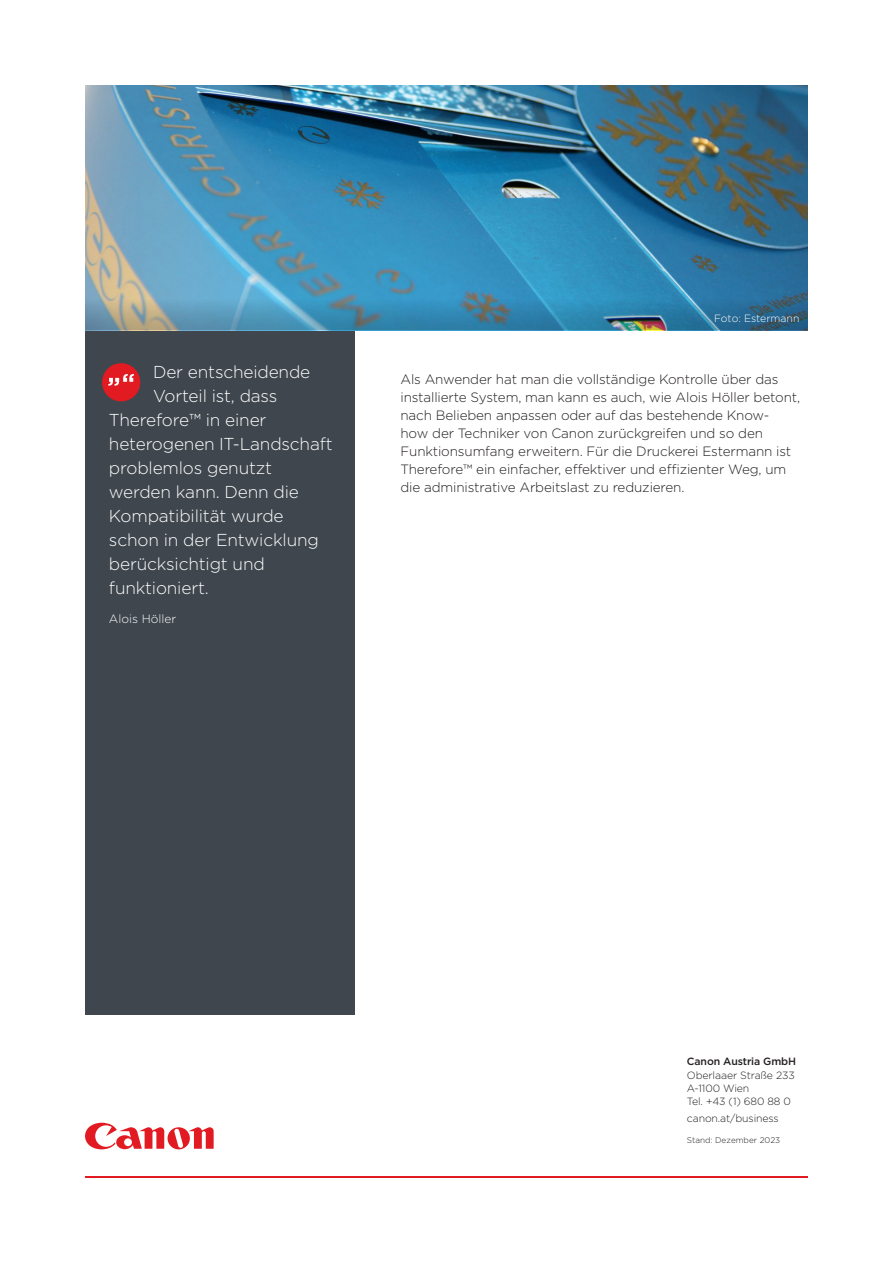
<style>
.page{position:relative;width:893px;height:1263px;background:#fff}
.page>*{position:absolute;margin:0;border:0;box-sizing:border-box;transform-origin:0 0}
.t1{font:300 17.25px "Gotham";letter-spacing:-.01em;color:#fff}
.t2{font:300 13.5px/18px "Gotham";letter-spacing:-.01em;color:#231f20}
.t3{font:300 12px "Gotham";color:#fff}
.t4{font:300 10.5px/12.8px "Gotham";letter-spacing:-.01em;color:#231f20}
.t5{font:500 10.5px "Gotham";letter-spacing:-.01em;color:#231f20}
.t6{font:300 10.5px "Gotham";color:#fff}
.t7{font:300 8.25px "Gotham";color:#231f20}
</style>
<div class="page">
<hr style="left:85px;top:1176px;width:723px;height:2px;background:#e21a21">
<svg style="left:85px;top:1123px;width:129px;height:26px"></svg>
<div style="left:85px;top:330px;width:270px;height:684px;background:#3f464d"></div>
<img style="left:85px;top:85px;width:723px;height:213px">
<img style="left:85px;top:298px;width:723px;height:32px">
<div style="left:102px;top:363px;width:38px;height:38px;background:#e21a21;border-radius:50%"></div>
<svg style="left:108px;top:374px;width:26px;height:12px"></svg>
<p class="t1" style="left:153px;top:361px;width:159px">Der entscheidende</p>
<p class="t1" style="left:153px;top:385px;width:126px">Vorteil ist, dass</p>
<p class="t1" style="left:109px;top:409px;width:159px">Therefore™ in einer</p>
<p class="t1" style="left:109px;top:433px;width:225px">heterogenen IT-Landschaft</p>
<p class="t1" style="left:109px;top:457px;width:165px">problemlos genutzt</p>
<p class="t1" style="left:109px;top:481px;width:192px">werden kann. Denn die</p>
<p class="t1" style="left:109px;top:505px;width:176px">Kompatibilität wurde</p>
<p class="t1" style="left:109px;top:529px;width:211px">schon in der Entwicklung</p>
<p class="t1" style="left:109px;top:553px;width:157px">berücksichtigt und</p>
<p class="t1" style="left:109px;top:577px;width:101px">funktioniert.</p>
<p class="t3" style="left:109px;top:611px;width:69px">Alois Höller</p>
<p class="t6" style="left:714px;top:311px;width:87px">Foto: Estermann</p>
<p class="t2" style="left:400px;top:370px;width:401px">Als Anwender hat man die vollständige Kontrolle über das installierte System, man kann es auch, wie Alois Höller betont, nach Belieben anpassen oder auf das bestehende Know&shy;how der Techniker von Canon zurückgreifen und so den Funktionsumfang erweitern. Für die Druckerei Estermann ist Therefore™ ein einfacher, effektiver und effizienter Weg, um die administrative Arbeitslast zu reduzieren.</p>
<p class="t5" style="left:687px;top:1054px;width:111px">Canon Austria GmbH</p>
<p class="t4" style="left:687px;top:1069px;width:109px">Oberlaaer Straße 233<br>A-1100 Wien<br>Tel. +43 (1) 680 88 0</p>
<p class="t4" style="left:687px;top:1111px;width:93px">canon.at/business</p>
<p class="t7" style="left:687px;top:1135px;width:95px">Stand: Dezember 2023</p>
</div>
